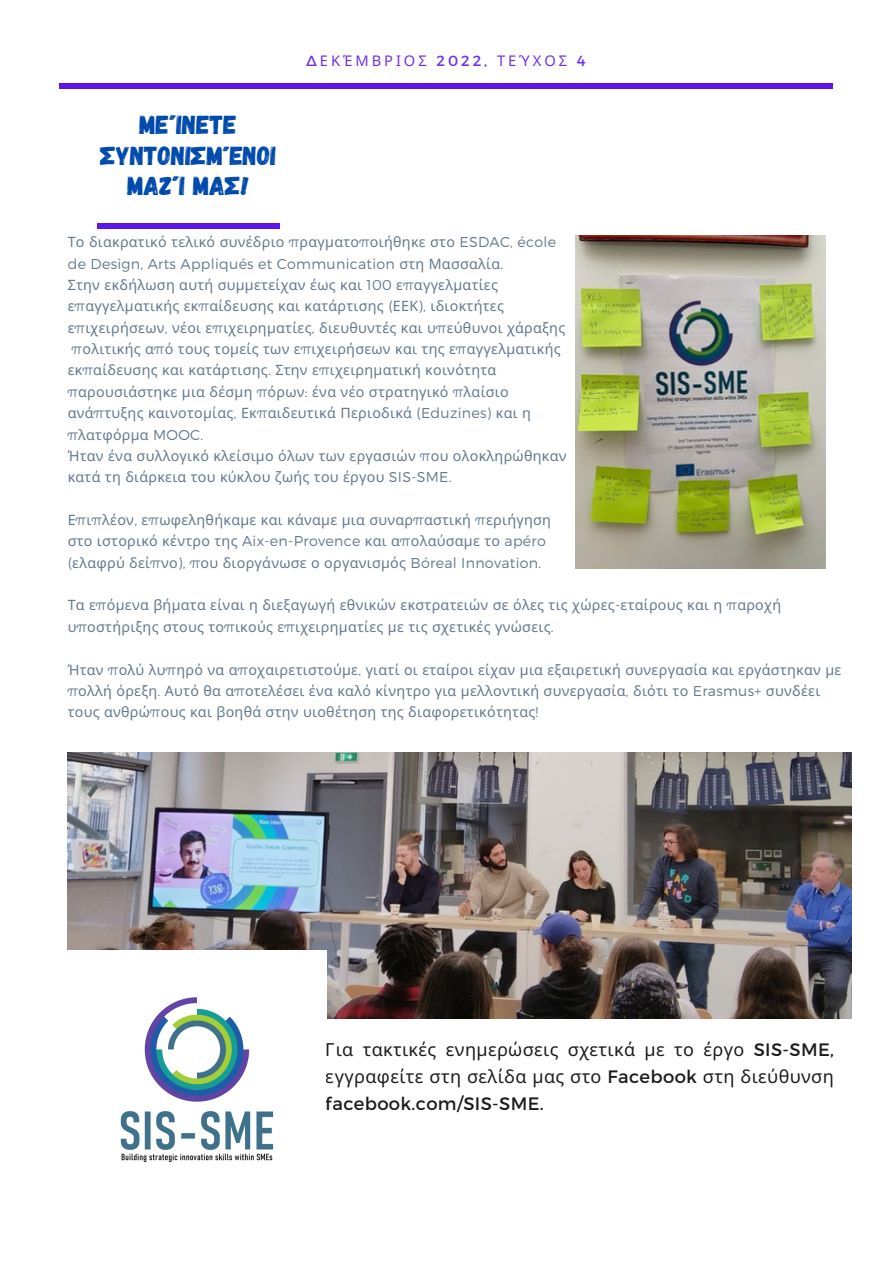
<style>
.page{position:relative;width:893px;height:1264px;background:#fff}
.page>*{position:absolute;margin:0;border:0;box-sizing:border-box;transform-origin:0 0}
.t1{font:25.95px/30.5px "Gagalin";color:#004aad;text-align:center}
.t2{font:18px/27px "Noto Sans";letter-spacing:.02em;color:#000}
.t3{font:18px "Montserrat";letter-spacing:.02em;color:#000}
.t4{font:14.7px "Noto Sans";letter-spacing:.2em;color:#5e17eb}
.t5{font:14.25px/21.3px "Noto Sans";letter-spacing:.02em;color:#516780}
.t6{font:300 14.25px "Montserrat";letter-spacing:.02em;color:#516780}
.s1{font-family:"Montserrat"}
.s2{font-family:"Montserrat";font-weight:300}
.s3{font-family:"Noto Sans";font-weight:400}
</style>
<div class="page">
<div style="left:59px;top:83px;width:774px;height:6px;background:#5e17eb"></div>
<img style="left:68px;top:752px;width:783px;height:266px">
<img style="left:68px;top:950px;width:258px;height:212px">
<hr style="left:97px;top:224px;width:182px;height:4px;background:#5e17eb">
<img style="left:575px;top:235px;width:250px;height:333px">
<h1 class="t1" style="left:100px;top:108px;width:177px">Μείνετε συντονισμένοι μαζί μας!</h1>
<p class="t4" style="left:306px;top:50px;width:281px"><span class="s1">Δ</span>ΕΚΈΜΒΡΙΟΣ <span class="s1">2022,</span> ΤΕΎΧΟΣ <span class="s1">4</span></p>
<p class="t5" style="left:68px;top:231px;width:490px">Το διακρατικό τελικό συνέδριο <span class="s2">π</span>ραγματο<span class="s2">π</span>οιήθηκε στο <span class="s2">ESDAC, école</span></p>
<p class="t6" style="left:68px;top:254px;width:437px">de Design, Arts Appliqués et Communication <span class="s3">στη Μασσαλία</span>.</p>
<p class="t5" style="left:68px;top:274px;width:500px">Στην εκδήλωση αυτή συμμετείχαν έως και <span class="s2">100</span> ε<span class="s2">π</span>αγγελματίες ε<span class="s2">π</span>αγγελματικής εκ<span class="s2">π</span>αίδευσης και κατάρτισης <span class="s2">(</span>ΕΕΚ<span class="s2">),</span> ιδιοκτήτες ε<span class="s2">π</span>ιχειρήσεων<span class="s2">,</span> νέοι ε<span class="s2">π</span>ιχειρηματίες<span class="s2">,</span> διευθυντές και υ<span class="s2">π</span>εύθυνοι χάραξης <span class="s2">π</span>ολιτικής α<span class="s2">π</span>ό τους τομείς των ε<span class="s2">π</span>ιχειρήσεων και της ε<span class="s2">π</span>αγγελματικής εκ<span class="s2">π</span>αίδευσης και κατάρτισης<span class="s2">.</span> Στην ε<span class="s2">π</span>ιχειρηματική κοινότητα <span class="s2">π</span>αρουσιάστηκε μια δέσμη <span class="s2">π</span>όρων<span class="s2">:</span> ένα νέο στρατηγικό <span class="s2">π</span>λαίσιο ανά<span class="s2">π</span>τυξης καινοτομίας<span class="s2">,</span> Εκ<span class="s2">π</span>αιδευτικά Περιοδικά <span class="s2">(Eduzines)</span> και η <span class="s2">π</span>λατφόρμα <span class="s2">MOOC.<br></span>Ήταν ένα συλλογικό κλείσιμο όλων των εργασιών <span class="s2">π</span>ου ολοκληρώθηκαν κατά τη διάρκεια του κύκλου ζωής του έργου <span class="s2">SIS-SME.</span></p>
<p class="t5" style="left:68px;top:509px;width:485px">Ε<span class="s2">π</span>ι<span class="s2">π</span>λέον<span class="s2">,</span> ε<span class="s2">π</span>ωφεληθήκαμε και κάναμε μια συναρ<span class="s2">π</span>αστική <span class="s2">π</span>εριήγηση στο ιστορικό κέντρο της <span class="s2">Aix-en-Provence</span> και α<span class="s2">π</span>ολαύσαμε το <span class="s2">apéro (</span>ελαφρύ δεί<span class="s2">π</span>νο<span class="s2">), π</span>ου διοργάνωσε ο οργανισμός <span class="s2">Bóreal Innovation.</span></p>
<p class="t5" style="left:68px;top:594px;width:714px">Τα ε<span class="s2">π</span>όμενα βήματα είναι η διεξαγωγή εθνικών εκστρατειών σε όλες τις χώρες<span class="s2">-</span>εταίρους και η <span class="s2">π</span>αροχή υ<span class="s2">π</span>οστήριξης στους το<span class="s2">π</span>ικούς ε<span class="s2">π</span>ιχειρηματίες με τις σχετικές γνώσεις<span class="s2">.</span></p>
<p class="t5" style="left:68px;top:658px;width:775px">Ήταν <span class="s2">π</span>ολύ λυ<span class="s2">π</span>ηρό να α<span class="s2">π</span>οχαιρετιστούμε<span class="s2">,</span> γιατί οι εταίροι είχαν μια εξαιρετική συνεργασία και εργάστηκαν με <span class="s2">π</span>ολλή όρεξη<span class="s2">.</span> Αυτό θα α<span class="s2">π</span>οτελέσει ένα καλό κίνητρο για μελλοντική συνεργασία<span class="s2">,</span> διότι το <span class="s2">Erasmus+</span> συνδέει τους ανθρώ<span class="s2">π</span>ους και βοηθά στην υιοθέτηση της διαφορετικότητας<span class="s2">!</span></p>
<p class="t2" style="left:326px;top:1035px;width:509px">Για τακτικές ενημερώσεις σχετικά με το έργο <span class="s1">SIS-SME, </span>εγγραφείτε στη σελίδα μας στο <span class="s1">Facebook</span> στη διεύθυνση</p>
<p class="t3" style="left:326px;top:1091px;width:219px">facebook.com/SIS-SME.</p>
</div>
